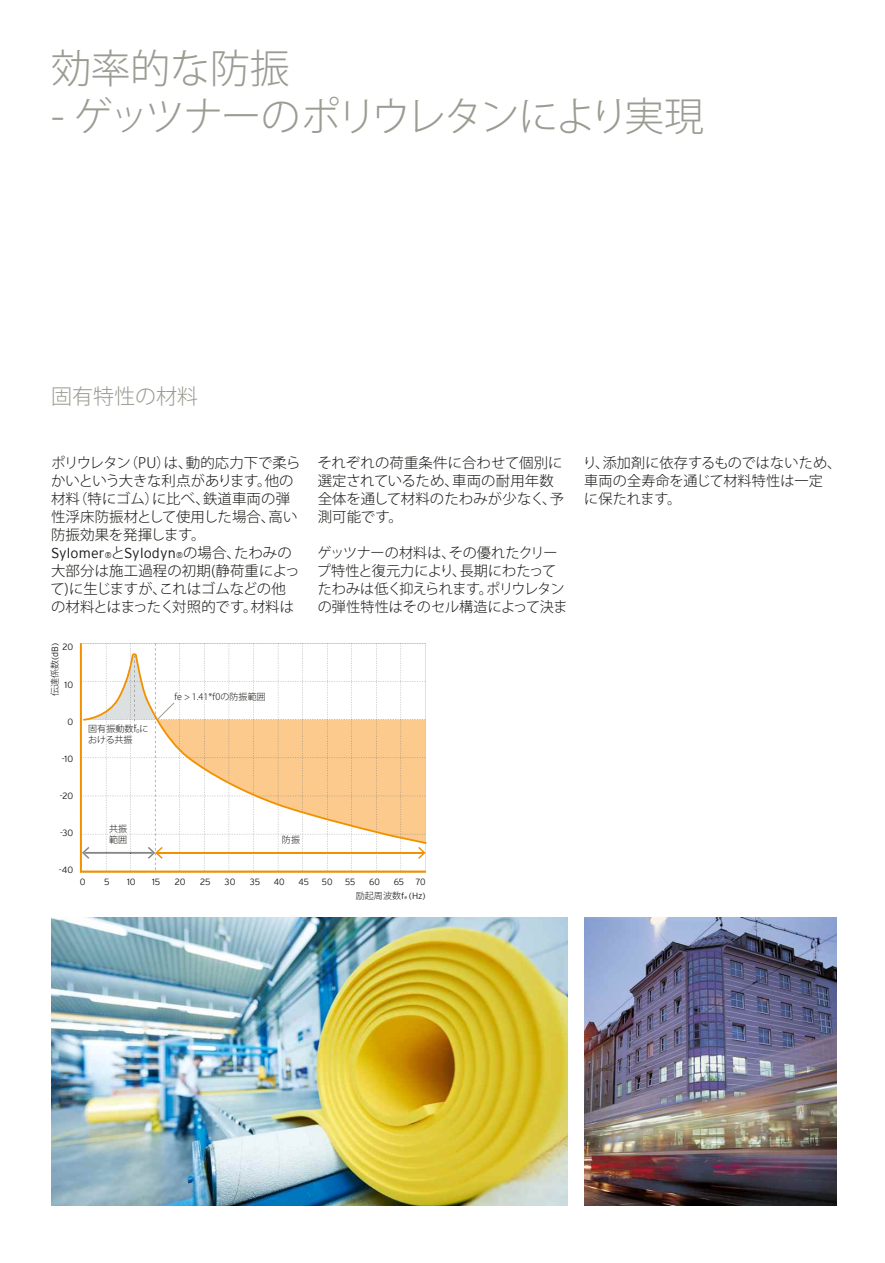
<style>
.page{position:relative;width:885px;height:1263px;background:#fff}
.page>*{position:absolute;margin:0;border:0;box-sizing:border-box;transform-origin:0 0}
.t1{font:300 39.75px "Koz Go Pro";letter-spacing:-.075em;color:#9b9b92}
.t2{font:300 39.75px "Koz Go Pro";letter-spacing:-.04em;color:#9b9b92}
.t3{font:300 21px "Koz Go Pro";color:#9b9b92}
.t4{font:300 14.25px/18px "Koz Go Pro";letter-spacing:.01em;color:#171715}
.t5{font:300 14.25px/18px "Koz Go Pro";letter-spacing:-.01em;color:#171715}
.t6{font:300 14.25px "Interstate";letter-spacing:.01em;color:#171715}
.t7{font:300 9px/10.5px "Koz Go Pro";letter-spacing:.01em;color:#171715}
.t8{font:300 9px "Interstate";color:#171715}
.t9{font:300 9px "Interstate";color:#171715;scale:.95 1}
.s1{font-size:8.25px}
.s2{font-family:"Koz Go Pro"}
.s3{font-family:"Interstate"}
.s4{font-family:"Interstate";font-size:5.25px}
</style>
<div class="page">
<img style="left:584px;top:918px;width:252px;height:287px">
<img style="left:51px;top:918px;width:516px;height:288px">
<svg style="left:80px;top:643px;width:345px;height:230px"></svg>
<h1 class="t2" style="left:51px;top:42px;width:240px">効率的な防振</h1>
<h1 class="t1" style="left:51px;top:90px;width:654px">- ゲッツナーのポリウレタンにより実現</h1>
<h2 class="t3" style="left:51px;top:383px;width:148px">固有特性の材料</h2>
<p class="t4" style="left:51px;top:454px;width:251px">ポリウレタン（PU）は、動的応力下で柔らかいという大きな利点があります。他の材料（特にゴム）に比べ、鉄道車両の弾性浮床防振材として使用した場合、高い防振効果を発揮します。</p>
<p class="t6" style="left:51px;top:546px;width:242px">Sylomer<span class="s1">®</span><span class="s2">と</span>Sylodyn<span class="s1">®</span><span class="s2">の場合、たわみの</span></p>
<p class="t4" style="left:51px;top:562px;width:250px">大部分は施工過程の初期(静荷重によって)に生じますが、これはゴムなどの他の材料とはまったく対照的です。材料は</p>
<p class="t7" style="left:50px;top:696px;width:55px;rotate:-90deg">伝達係数<span class="s3">(dB)</span></p>
<p class="t8" style="left:62px;top:643px;width:12px">20</p>
<p class="t8" style="left:65px;top:680px;width:10px">10</p>
<p class="t8" style="left:68px;top:717px;width:7px">0</p>
<p class="t8" style="left:62px;top:754px;width:13px">-10</p>
<p class="t8" style="left:60px;top:792px;width:15px">-20</p>
<p class="t8" style="left:60px;top:829px;width:15px">-30</p>
<p class="t8" style="left:59px;top:866px;width:16px">-40</p>
<p class="t7" style="left:88px;top:724px;width:62px">固有振動数f<sub>0</sub>における共振</p>
<p class="t7" style="left:174px;top:691px;width:93px">fe &gt; 1.41*f0の防振範囲</p>
<p class="t7" style="left:109px;top:824px;width:20px">共振範囲</p>
<p class="t7" style="left:282px;top:834px;width:20px">防振</p>
<p class="t4" style="left:317px;top:454px;width:248px">それぞれの荷重条件に合わせて個別に選定されているため、車両の耐用年数全体を通して材料のたわみが少なく、予測可能です。</p>
<p class="t5" style="left:317px;top:544px;width:252px">ゲッツナーの材料は、その優れたクリープ特性と復元力により、長期にわたってたわみは低く抑えられます。ポリウレタンの弾性特性はそのセル構造によって決ま</p>
<p class="t8" style="left:80px;top:878px;width:7px">0</p>
<p class="t8" style="left:104px;top:878px;width:7px">5</p>
<p class="t8" style="left:127px;top:878px;width:10px">10</p>
<p class="t8" style="left:152px;top:878px;width:10px">15</p>
<p class="t8" style="left:175px;top:878px;width:12px">20</p>
<p class="t8" style="left:200px;top:878px;width:12px">25</p>
<p class="t8" style="left:224px;top:878px;width:12px">30</p>
<p class="t8" style="left:250px;top:878px;width:12px">35</p>
<p class="t9" style="left:274px;top:878px;width:13px">40</p>
<p class="t9" style="left:298px;top:878px;width:13px">45</p>
<p class="t9" style="left:322px;top:878px;width:13px">50</p>
<p class="t9" style="left:345px;top:878px;width:12px">55</p>
<p class="t9" style="left:369px;top:878px;width:13px">60</p>
<p class="t9" style="left:393px;top:878px;width:12px">65</p>
<p class="t9" style="left:416px;top:878px;width:12px">70</p>
<p class="t7" style="left:355px;top:890px;width:72px">励起周波数<span class="s3">f</span><span class="s4">e</span> <span class="s3">(Hz)</span></p>
<p class="t4" style="left:582px;top:454px;width:260px">り、添加剤に依存するものではないため、車両の全寿命を通じて材料特性は一定<br>に保たれます。</p>
</div>
